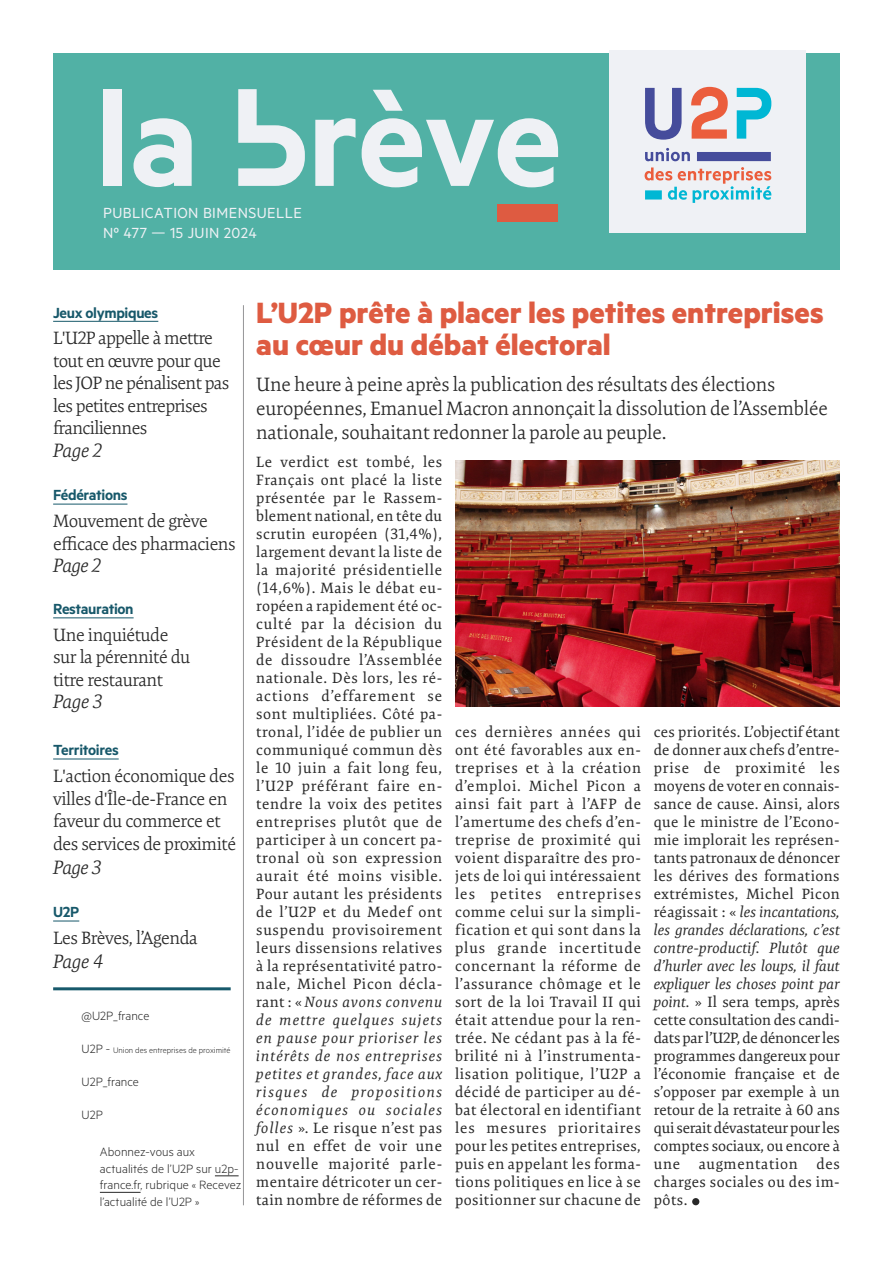
<style>
.page{position:relative;width:893px;height:1263px;background:#fff}
.page>*{position:absolute;margin:0;border:0;box-sizing:border-box;transform-origin:0 0}
.Titre_d_article{font:700 33px/31.5px "Metric";color:#de5b41}
.Chapô{font:300 19.5px/24px "Expo Serif Pro";letter-spacing:-.015em;color:#282828}
.Page{font:italic 300 19.5px "Expo Serif Pro";letter-spacing:-.02em;color:#282828}
.Titre{font:italic 300 19.5px "Expo Serif Pro";letter-spacing:-.025em;color:#282828}
.Surtitre{font:italic 300 19.5px "Expo Serif Pro";color:#282828}
.Titre-2{font:300 18px/22.5px "Expo Serif Pro";letter-spacing:-.03em;color:#282828}
.Surtitre-2{font:600 16.5px "Metric";letter-spacing:-.02em;color:#17586a}
.Exposant_Titre{font:16.5px "Metric";letter-spacing:.025em;color:#eff1f5}
.Corps_de_texte{font:15px/18px "Expo Serif Pro";letter-spacing:.03em;color:#282828;text-align:justify}
.t1{font:300 13.5px/16.5px "Metric";color:#282828}
.t2{font:300 9px "Metric";color:#282828}
.s1{font-size:13.5px}
.s2{font-style:italic}
</style>
<div class="page">
<div style="left:53px;top:53px;width:787px;height:216px;background:#51b1a5"></div>
<div style="left:610px;top:50px;width:196px;height:183px;background:#eff1f5"></div>
<svg style="left:645px;top:87px;width:126px;height:116px"></svg>
<svg style="left:238px;top:89px;width:67px;height:97px"></svg>
<div style="left:103px;top:90px;width:19px;height:96px;background:#eff1f5"></div>
<svg style="left:134px;top:118px;width:58px;height:69px"></svg>
<svg style="left:315px;top:118px;width:41px;height:68px"></svg>
<svg style="left:362px;top:90px;width:196px;height:97px"></svg>
<div style="left:497px;top:204px;width:61px;height:17px;background:#de5b41"></div>
<hr style="left:53px;top:321px;width:105px;height:1px;background:#17586a">
<hr style="left:53px;top:504px;width:74px;height:1px;background:#17586a">
<hr style="left:53px;top:617px;width:81px;height:1px;background:#17586a">
<hr style="left:53px;top:759px;width:66px;height:1px;background:#17586a">
<svg style="left:53px;top:921px;width:26px;height:1px"></svg>
<hr style="left:243px;top:305px;width:1px;height:900px;background:#959597">
<div style="left:692px;top:1198px;width:7px;height:7px;background:#282828;border-radius:50%"></div>
<svg style="left:215px;top:1175px;width:24px;height:1px"></svg>
<hr style="left:100px;top:1192px;width:41px;height:1px;background:#282828">
<hr style="left:53px;top:987px;width:178px;height:3px;background:#17596b">
<img style="left:455px;top:460px;width:385px;height:246px">
<p class="Exposant_Titre" style="left:103px;top:204px;width:200px">PUBLICATION BIMENSUELLE</p>
<p class="Exposant_Titre" style="left:103px;top:223px;width:101px">Nº 477 — 15 juin</p>
<p class="Exposant_Titre" style="left:224px;top:223px;width:34px">2024</p>
<p class="Surtitre-2" style="left:53px;top:303px;width:107px">Jeux olympiques</p>
<p class="Titre-2" style="left:53px;top:327px;width:178px">L'U2P appelle à mettre tout en œuvre pour que les JOP ne pénalisent pas les petites entreprises franciliennes</p>
<p class="Page" style="left:53px;top:439px;width:51px">Page 2</p>
<p class="Surtitre-2" style="left:53px;top:485px;width:76px">Fédérations</p>
<p class="Titre-2" style="left:53px;top:510px;width:184px">Mouvement de grève efficace des pharmaciens</p>
<p class="Titre" style="left:53px;top:554px;width:50px">Page 2</p>
<p class="Surtitre-2" style="left:53px;top:599px;width:82px">Restauration</p>
<p class="Titre-2" style="left:53px;top:623px;width:139px">Une inquiétude sur la pérennité du titre restaurant</p>
<p class="Surtitre" style="left:53px;top:690px;width:51px">Page 3</p>
<p class="Surtitre-2" style="left:53px;top:740px;width:67px">Territoires</p>
<p class="Titre-2" style="left:53px;top:764px;width:184px">L'action économique des villes d'Île-de-France en faveur du commerce et des services de proximité</p>
<p class="Titre" style="left:53px;top:855px;width:50px">Page 3</p>
<p class="Surtitre-2" style="left:53px;top:902px;width:28px">U2P</p>
<p class="Titre-2" style="left:53px;top:926px;width:146px">Les Brèves, l’Agenda</p>
<p class="Page" style="left:53px;top:950px;width:52px">Page 4</p>
<p class="t1" style="left:82px;top:1007px;width:69px">@U2P_france</p>
<p class="t2" style="left:82px;top:1045px;width:150px"><span class="s1">U2P -</span> Union des entreprises de proximité</p>
<p class="t1" style="left:82px;top:1073px;width:59px">U2P_france</p>
<p class="t1" style="left:82px;top:1106px;width:23px">U2P</p>
<p class="t1" style="left:100px;top:1143px;width:143px">Abonnez-vous aux actualités de l’U2P sur u2p&shy;france.fr, rubrique « Recevez l’actualité de l’U2P »</p>
<p class="Titre_d_article" style="left:256px;top:296px;width:569px">L’U2P prête à placer les petites entreprises au cœur du débat électoral</p>
<p class="Chapô" style="left:256px;top:373px;width:573px">Une heure à peine après la publication des résultats des élections européennes, Emanuel Macron annonçait la dissolution de l’Assemblée nationale, souhaitant redonner la parole au peuple.</p>
<p class="Corps_de_texte" style="left:256px;top:453px;width:188px">Le verdict est tombé, les Français ont placé la liste présentée par le Rassem&shy;blement national, en tête du scrutin européen (31,4%), largement devant la liste de la majorité présidentielle (14,6%). Mais le débat eu&shy;ropéen a rapidement été oc&shy;culté par la décision du Président de la République de dissoudre l’Assemblée nationale. Dès lors, les ré&shy;actions d’effarement se sont multipliées. Côté pa&shy;tronal, l’idée de publier un communiqué commun dès le 10 juin a fait long feu, l’U2P préférant faire en&shy;tendre la voix des petites entreprises plutôt que de participer à un concert pa&shy;tronal où son expression aurait été moins visible.<br>Pour autant les présidents de l’U2P et du Medef ont suspendu provisoirement leurs dissensions relatives à la représentativité patro&shy;nale, Michel Picon décla&shy;rant : « <span class="s2">Nous avons convenu de mettre quelques sujets en pause pour prioriser les intérêts de nos entreprises petites et grandes, face aux risques de propositions économiques ou sociales folles</span> ». Le risque n’est pas nul en effet de voir une nouvelle majorité parle&shy;mentaire détricoter un cer&shy;tain nombre de réformes de</p>
<p class="Corps_de_texte" style="left:455px;top:723px;width:188px">ces dernières années qui ont été favorables aux en&shy;treprises et à la création d’emploi. Michel Picon a ainsi fait part à l’AFP de l’amertume des chefs d’en&shy;treprise de proximité qui voient disparaître des pro&shy;jets de loi qui intéressaient les petites entreprises comme celui sur la simpli&shy;fication et qui sont dans la plus grande incertitude concernant la réforme de l’assurance chômage et le sort de la loi Travail II qui était attendue pour la ren&shy;trée. Ne cédant pas à la fé&shy;brilité ni à l’instrumenta&shy;lisation politique, l’U2P a décidé de participer au dé&shy;bat électoral en identifiant les mesures prioritaires pour les petites entreprises, puis en appelant les forma&shy;tions politiques en lice à se positionner sur chacune de</p>
<p class="Corps_de_texte" style="left:654px;top:723px;width:188px">ces priorités. L’objectif étant de donner aux chefs d’entre&shy;prise de proximité les moyens de voter en connais&shy;sance de cause. Ainsi, alors que le ministre de l’Econo&shy;mie implorait les représen&shy;tants patronaux de dénoncer les dérives des formations extrémistes, Michel Picon réagissait : « <span class="s2">les incantations, les grandes déclarations, c’est contre-productif. Plutôt que d’hurler avec les loups, il faut expliquer les choses point par point.</span> » Il sera temps, après cette consultation des candi&shy;dats par l’U2P, de dénoncer les programmes dangereux pour l’économie française et de s’opposer par exemple à un retour de la retraite à 60 ans qui serait dévastateur pour les comptes sociaux, ou encore à une augmentation des charges sociales ou des im&shy;pôts.</p>
</div>
